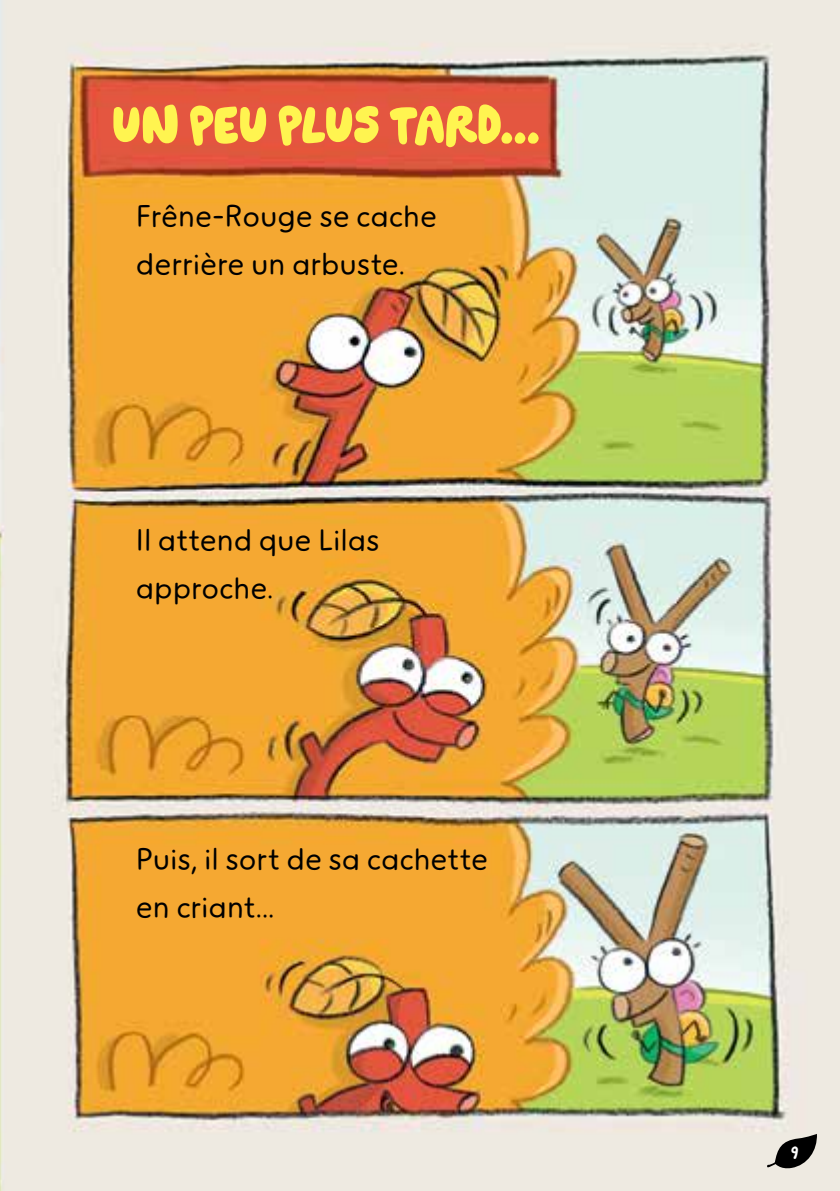
<style>
.page{position:relative;width:840px;height:1191px;background:#fff}
.page>*{position:absolute;margin:0;border:0;box-sizing:border-box;transform-origin:0 0}
.t1{font:90px "Lonely Hearts";letter-spacing:-.005em;color:#fff450}
.t2{font:100 30px/48px "Hupaisa";letter-spacing:.02em;color:#000}
.t3{font:20px "Lucky Days";color:#fff}
</style>
<div class="page">
<img style="left:1px;top:0;width:838px;height:1191px">
<svg style="left:766px;top:1133px;width:51px;height:37px;background:#75736f"></svg>
<img style="left:0;top:0;width:1px;height:1191px">
<h1 class="t1" style="left:112px;top:80px;width:429px">UN PEU PLUS TARD…</h1>
<p class="t2" style="left:136px;top:192px;width:302px">Frêne-Rouge se cache derrière un arbuste.</p>
<p class="t2" style="left:136px;top:515px;width:244px">Il attend que Lilas approche.</p>
<p class="t2" style="left:136px;top:834px;width:353px">Puis, il sort de sa cachette en criant…</p>
<p class="t3" style="left:790px;top:1139px;width:9px">9</p>
</div>
